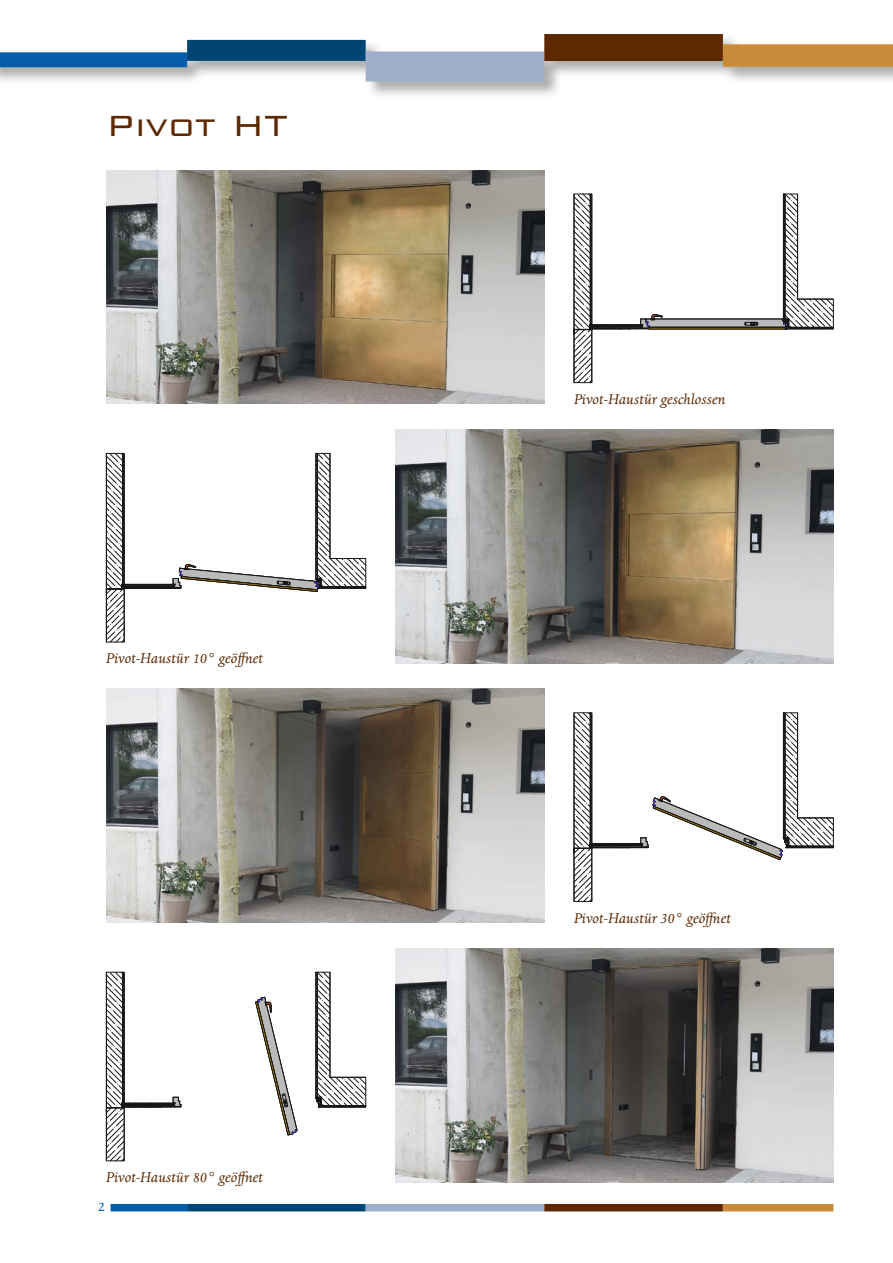
<style>
.page{position:relative;width:893px;height:1263px;background:#fff}
.page>*{position:absolute;margin:0;border:0;box-sizing:border-box;transform-origin:0 0}
.t1{font:300 39px "Bank Gothic BT";color:#5d2903}
.t2{font:italic 16.5px "Dante";color:#5d2903}
.t3{font:15px "Dante";color:#045da8}
</style>
<div class="page">
<svg style="left:574px;top:712px;width:260px;height:190px"></svg>
<svg style="left:106px;top:453px;width:261px;height:189px"></svg>
<div style="left:0;top:52px;width:187px;height:15px;background:#045da8"></div>
<div style="left:187px;top:40px;width:179px;height:21px;background:#004574"></div>
<div style="left:366px;top:51px;width:178px;height:30px;background:#9eafcc"></div>
<div style="left:544px;top:34px;width:179px;height:27px;background:#5d2903"></div>
<div style="left:723px;top:44px;width:170px;height:23px;background:#c88b3a"></div>
<div style="left:111px;top:1204px;width:76px;height:7px;background:#045da8"></div>
<div style="left:187px;top:1204px;width:179px;height:7px;background:#004574"></div>
<div style="left:366px;top:1204px;width:178px;height:7px;background:#9eafcc"></div>
<div style="left:544px;top:1204px;width:179px;height:7px;background:#5d2903"></div>
<div style="left:723px;top:1204px;width:110px;height:7px;background:#c88b3a"></div>
<img style="left:395px;top:948px;width:438px;height:234px">
<img style="left:106px;top:170px;width:438px;height:234px">
<img style="left:395px;top:429px;width:438px;height:234px">
<img style="left:106px;top:689px;width:438px;height:234px">
<svg style="left:574px;top:194px;width:260px;height:189px"></svg>
<svg style="left:106px;top:972px;width:76px;height:189px"></svg>
<svg style="left:316px;top:972px;width:51px;height:136px"></svg>
<svg style="left:255px;top:997px;width:42px;height:139px"></svg>
<h1 class="t1" style="left:106px;top:105px;width:183px">Pivot HT</h1>
<p class="t2" style="left:106px;top:649px;width:158px">Pivot-Haustür 10° geöffnet</p>
<p class="t2" style="left:106px;top:1168px;width:158px">Pivot-Haustür 80° geöffnet</p>
<p class="t3" style="left:98px;top:1199px;width:8px">2</p>
<p class="t2" style="left:574px;top:390px;width:153px">Pivot-Haustür geschlossen</p>
<p class="t2" style="left:574px;top:909px;width:158px">Pivot-Haustür 30° geöffnet</p>
</div>
